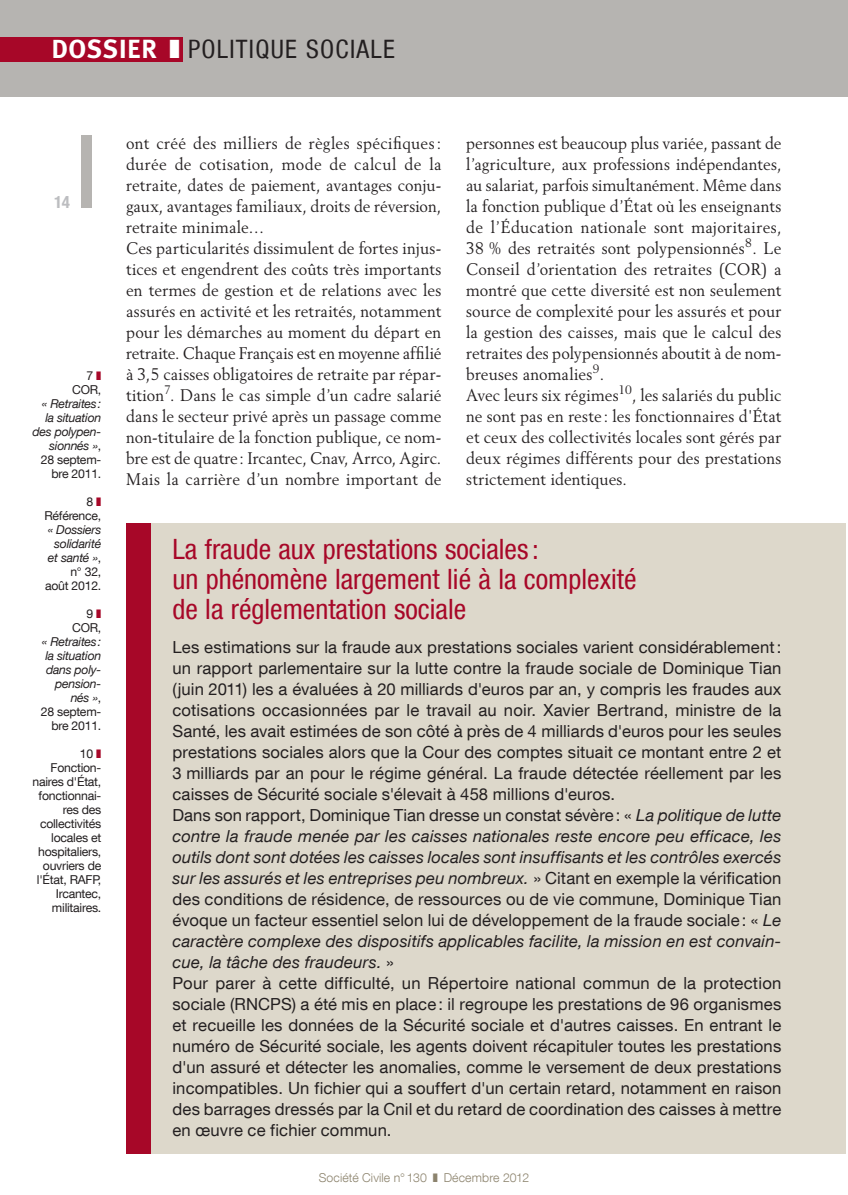
<style>
.page{position:relative;width:848px;height:1195px;background:#fff}
.page>*{position:absolute;margin:0;border:0;box-sizing:border-box;transform-origin:0 0}
.t1{font:condensed 28px/29.8px "Helvetica Neue LT Com";color:#a70728}
.t2{font:700 26.25px "Meta";color:#fff}
.t3{font:condensed 25.38px "Helvetica Neue LT Com";letter-spacing:.05em;color:#231f20}
.t4{font:700 condensed 16.97px "Helvetica Neue LT Com";color:#bcbdc0}
.t5{font:16.62px/21px "Helvetica Neue LT Com";letter-spacing:.01em;color:#231f20}
.t6{font:16.62px/21px "Berling LT Std";letter-spacing:.01em;color:#231f20;scale:.95 1}
.t7{font:italic 12.25px/14px "Helvetica Neue LT Com";letter-spacing:-.02em;color:#231f20;text-align:right}
.t8{font:12.25px/14px "Helvetica Neue LT Com";letter-spacing:-.02em;color:#231f20;text-align:right}
.t9{font:300 12.25px "Helvetica Neue LT Com";letter-spacing:.01em;color:#8c836d}
.s1{font-family:"Meta";font-weight:700;font-stretch:normal;font-size:26.25px;color:#fff}
.s2{color:#fff}
.s3{font-style:normal}
.s4{color:#a70728}
.s5{font-style:italic}
</style>
<div class="page">
<div style="left:82px;top:135px;width:10px;height:73px;background:#b6b4b1"></div>
<div style="left:0;top:0;width:845px;height:96px;background:#b6b4b1"></div>
<div style="left:0;top:37px;width:183px;height:25px;background:#a70728"></div>
<hr style="left:845px;top:0;width:2px;height:96px;background:#b6b4b1">
<div style="left:126px;top:523px;width:719px;height:630px;background:#ddd8cb"></div>
<div style="left:126px;top:523px;width:25px;height:630px;background:#a70728"></div>
<p class="t2" style="left:52px;top:34px;width:16px">DOSSIE</p>
<p class="t3" style="left:142px;top:34px;width:254px"><span class="s1">R</span> <span class="s2">❚</span> Politique sociale</p>
<p class="t4" style="left:54px;top:192px;width:17px">14</p>
<p class="t7" style="left:32px;top:368px;width:70px"><span class="s3">7</span> <span class="s4">❚<br></span><span class="s3">COR,<br></span>« Retraites: la situation des polypen&shy;sionnés »<span class="s3">,<br>28 septem&shy;bre 2011.</span></p>
<p class="t7" style="left:44px;top:494px;width:58px"><span class="s3">8</span> <span class="s4">❚<br></span><span class="s3">Référence, </span>« Dossiers solidarité et santé »<span class="s3">, n° 32, août 2012.</span></p>
<p class="t7" style="left:41px;top:606px;width:62px"><span class="s3">9</span> <span class="s4">❚<br></span><span class="s3">COR,<br></span>« Retraites: la situation dans poly&shy;pension&shy;nés »<span class="s3">,<br>28 septem&shy;bre 2011.</span></p>
<p class="t8" style="left:32px;top:746px;width:70px">10 <span class="s4">❚<br></span>Fonction&shy;naires d'État, fonctionnai&shy;res des collectivités locales et hospitaliers, ouvriers de l'État, RAFP,<br>I rcantec, militaires.</p>
<p class="t6" style="left:126px;top:132px;width:333px">ont créé des milliers de règles spécifiques: durée de cotisation, mode de calcul de la retraite, dates de paiement, avantages conju&shy;gaux, avantages familiaux, droits de réversion, retraite minimale…<br>Ces particularités dissimulent de fortes injus&shy;tices et engendrent des coûts très importants en termes de gestion et de relations avec les assurés en activité et les retraités, notamment pour les démarches au moment du départ en retraite. Chaque Français est en moyenne affilié à 3,5 caisses obligatoires de retraite par répar&shy;tition<sup>7</sup>. Dans le cas simple d’un cadre salarié dans le secteur privé après un passage comme non-titulaire de la fonction publique, ce nom&shy;bre est de quatre: Ircantec, Cnav, Arrco, Agirc.<br>Mais la carrière d’un nombre important de</p>
<p class="t6" style="left:466px;top:132px;width:333px">personnes est beaucoup plus variée, passant de l’agriculture, aux professions indépendantes, au salariat, parfois simultanément. Même dans la fonction publique d’État où les enseignants de l’Éducation nationale sont majoritaires, 38 % des retraités sont polypensionnés<sup>8</sup>. Le Conseil d’orientation des retraites (COR) a montré que cette diversité est non seulement source de complexité pour les assurés et pour la gestion des caisses, mais que le calcul des retraites des polypensionnés aboutit à de nom&shy;breuses anomalies<sup>9</sup>.<br>Avec leurs six régimes<sup>10</sup>, les salariés du public ne sont pas en reste : les fonctionnaires d'État et ceux des collectivités locales sont gérés par deux régimes différents pour des prestations strictement identiques.</p>
<p class="t1" style="left:172px;top:534px;width:465px">La fraude aux prestations sociales :<br>un phénomène largement lié à la complexité de la réglementation sociale</p>
<p class="t5" style="left:172px;top:636px;width:610px">Les estimations sur la fraude aux prestations sociales varient considérablement: un rapport parlementaire sur la lutte contre la fraude sociale de Dominique Tian (juin 2011) les a évaluées à 20 milliards d'euros par an, y compris les fraudes aux cotisations occasionnées par le travail au noir. Xavier Bertrand, ministre de la Santé, les avait estimées de son côté à près de 4 milliards d'euros pour les seules prestations sociales alors que la Cour des comptes situait ce montant entre 2 et 3 milliards par an pour le régime général. La fraude détectée réellement par les caisses de Sécurité sociale s'élevait à 458 millions d'euros.<br>Dans son rapport, Dominique Tian dresse un constat sévère: « <span class="s5">La politique de lutte contre la fraude menée par les caisses nationales reste encore peu efficace, les outils dont sont dotées les caisses locales sont insuffisants et les contrôles exercés sur les assurés et les entreprises peu nombreux.</span> » Citant en exemple la vérification des conditions de résidence, de ressources ou de vie commune, Dominique Tian évoque un facteur essentiel selon lui de développement de la fraude sociale: « <span class="s5">Le caractère complexe des dispositifs applicables facilite, la mission en est convain&shy;cue, la tâche des fraudeurs.</span> »<br>Pour parer à cette difficulté, un Répertoire national commun de la protection sociale (RNCPS) a été mis en place: il regroupe les prestations de 96 organismes et recueille les données de la Sécurité sociale et d'autres caisses. En entrant le numéro de Sécurité sociale, les agents doivent récapituler toutes les prestations d'un assuré et détecter les anomalies, comme le versement de deux prestations incompatibles. Un fichier qui a souffert d'un certain retard, notamment en raison des barrages dressés par la Cnil et du retard de coordination des caisses à mettre en œuvre ce fichier commun.</p>
<p class="t9" style="left:319px;top:1169px;width:212px">Société Civile n° 130 ❚ Décembre 2012</p>
</div>
